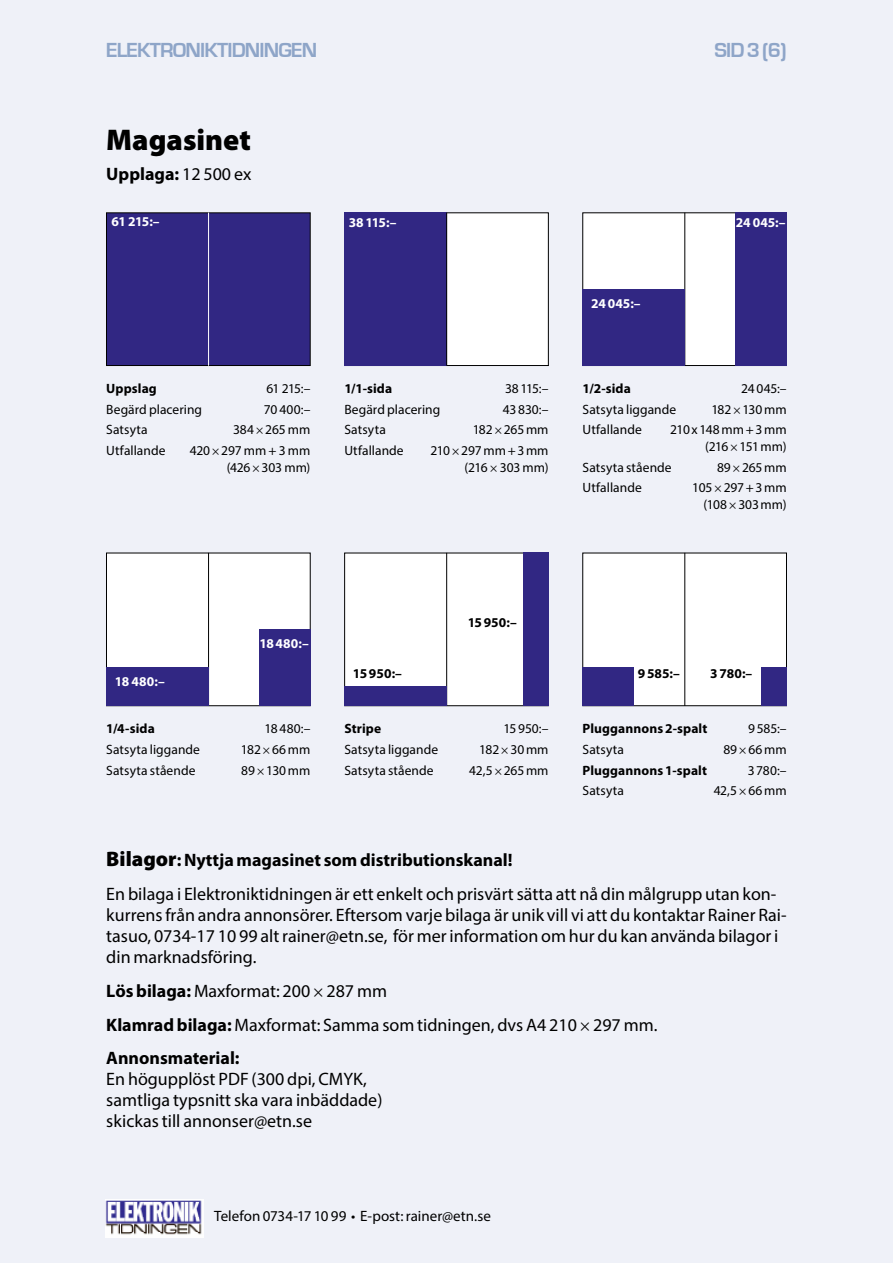
<style>
.page{position:relative;width:893px;height:1263px;background:#eff1f8}
.page>*{position:absolute;margin:0;border:0;box-sizing:border-box;transform-origin:0 0}
.t1{font:900 30px "Myriad Pro";color:#000}
.t2{font:700 21px "Eurostile";letter-spacing:-.04em;color:#8ea5c8}
.t3{font:18px/21px "Myriad Pro";color:#000}
.t4{font:700 18px "Myriad Pro";color:#000}
.t5{font:15px "Myriad Pro";color:#000}
.t6{font:13.5px/16.5px "Myriad Pro";letter-spacing:.005em;color:#000;text-align:right}
.t7{font:700 13.5px "Myriad Pro";letter-spacing:.01em;color:#000}
.t8{font:700 13.5px "Myriad Pro";color:#fff}
.s1{font-weight:400}
.s2{font-family:"Minion Pro"}
.s3{font-weight:900;font-size:21px}
.s4{font-weight:700}
</style>
<div class="page">
<div style="left:106px;top:213px;width:204px;height:152px;background:#312783"></div>
<div style="left:106px;top:213px;width:204px;height:153px;border:1px solid #000"></div>
<div style="left:583px;top:213px;width:203px;height:152px;background:#fff"></div>
<div style="left:345px;top:213px;width:203px;height:152px;background:#fff"></div>
<div style="left:344px;top:213px;width:205px;height:153px;border:1px solid #000"></div>
<hr style="left:208px;top:213px;width:1px;height:153px;background:#fff">
<hr style="left:684px;top:213px;width:1px;height:153px;background:#000">
<div style="left:344px;top:213px;width:102px;height:153px;background:#312783"></div>
<div style="left:583px;top:289px;width:102px;height:77px;background:#312783"></div>
<div style="left:736px;top:213px;width:51px;height:153px;background:#312783"></div>
<hr style="left:446px;top:213px;width:1px;height:153px;background:#000">
<div style="left:106px;top:553px;width:204px;height:153px;background:#fff"></div>
<div style="left:106px;top:553px;width:204px;height:153px;border:1px solid #000"></div>
<div style="left:345px;top:553px;width:203px;height:153px;background:#fff"></div>
<div style="left:344px;top:553px;width:205px;height:153px;border:1px solid #000"></div>
<div style="left:583px;top:553px;width:203px;height:153px;background:#fff"></div>
<div style="left:583px;top:553px;width:204px;height:153px;border:1px solid #000"></div>
<hr style="left:208px;top:553px;width:1px;height:153px;background:#000">
<hr style="left:446px;top:553px;width:1px;height:153px;background:#000">
<hr style="left:684px;top:553px;width:1px;height:153px;background:#000">
<div style="left:106px;top:668px;width:102px;height:38px;background:#312783"></div>
<div style="left:344px;top:687px;width:102px;height:19px;background:#312783"></div>
<div style="left:583px;top:668px;width:51px;height:38px;background:#312783"></div>
<div style="left:259px;top:629px;width:51px;height:77px;background:#312783"></div>
<div style="left:523px;top:553px;width:26px;height:153px;background:#312783"></div>
<div style="left:761px;top:668px;width:26px;height:38px;background:#312783"></div>
<img style="left:105px;top:1199px;width:98px;height:38px">
<p class="t2" style="left:106px;top:38px;width:212px">ELEKTRONIKTIDNINGEN</p>
<p class="t2" style="left:714px;top:38px;width:74px">SID 3 (6)</p>
<h1 class="t1" style="left:106px;top:123px;width:146px">Magasinet</h1>
<p class="t4" style="left:106px;top:162px;width:147px">Upplaga: <span class="s1">12 500 ex</span></p>
<p class="t8" style="left:112px;top:213px;width:50px">61 215:–</p>
<p class="t8" style="left:349px;top:214px;width:49px">38115:–</p>
<p class="t7" style="left:106px;top:379px;width:52px">Uppslag</p>
<p class="t6" style="left:266px;top:380px;width:46px">61 215:–</p>
<p class="t6" style="left:106px;top:401px;width:97px">Begärd placering</p>
<p class="t6" style="left:264px;top:401px;width:48px">70 400:–</p>
<p class="t6" style="left:106px;top:421px;width:43px">Satsyta</p>
<p class="t6" style="left:233px;top:421px;width:79px">384<span class="s2">×</span>265 mm</p>
<p class="t6" style="left:106px;top:442px;width:61px">Utfallande</p>
<p class="t6" style="left:190px;top:442px;width:122px">420<span class="s2">×</span>297 mm + 3 mm (426<span class="s2">×</span>303 mm)</p>
<p class="t7" style="left:344px;top:379px;width:49px">1/1-sida</p>
<p class="t6" style="left:505px;top:380px;width:45px">38115:–</p>
<p class="t6" style="left:344px;top:401px;width:97px">Begärd placering</p>
<p class="t6" style="left:503px;top:401px;width:47px">43830:–</p>
<p class="t6" style="left:344px;top:421px;width:43px">Satsyta</p>
<p class="t6" style="left:473px;top:421px;width:77px">182<span class="s2">×</span>265mm</p>
<p class="t6" style="left:344px;top:442px;width:61px">Utfallande</p>
<p class="t6" style="left:430px;top:442px;width:120px">210<span class="s2">×</span>297mm+3mm (216 <span class="s2">×</span> 303 mm)</p>
<p class="t8" style="left:591px;top:294px;width:51px">24045:–</p>
<p class="t8" style="left:736px;top:214px;width:52px">24 045:–</p>
<p class="t7" style="left:583px;top:379px;width:50px">1/2-sida</p>
<p class="t6" style="left:741px;top:380px;width:47px">24045:–</p>
<p class="t6" style="left:583px;top:401px;width:95px">Satsyta liggande</p>
<p class="t6" style="left:711px;top:401px;width:77px">182<span class="s2">×</span>130mm</p>
<p class="t6" style="left:583px;top:421px;width:61px">Utfallande</p>
<p class="t6" style="left:670px;top:421px;width:118px">210x148mm+3mm (216<span class="s2">×</span>151mm)</p>
<p class="t6" style="left:583px;top:459px;width:91px">Satsyta stående</p>
<p class="t6" style="left:717px;top:459px;width:71px">89<span class="s2">×</span>265mm</p>
<p class="t6" style="left:583px;top:479px;width:61px">Utfallande</p>
<p class="t6" style="left:692px;top:479px;width:96px">105<span class="s2">×</span>297+3mm (108<span class="s2">×</span>303mm)</p>
<p class="t8" style="left:259px;top:635px;width:51px">18480:–</p>
<p class="t7" style="left:468px;top:613px;width:51px">15950:–</p>
<p class="t8" style="left:115px;top:673px;width:51px">18 480:–</p>
<p class="t7" style="left:106px;top:720px;width:50px">1/4-sida</p>
<p class="t6" style="left:265px;top:720px;width:47px">18480:–</p>
<p class="t6" style="left:106px;top:741px;width:95px">Satsyta liggande</p>
<p class="t6" style="left:241px;top:741px;width:71px">182<span class="s2">×</span>66mm</p>
<p class="t6" style="left:106px;top:761px;width:91px">Satsyta stående</p>
<p class="t6" style="left:241px;top:761px;width:71px">89<span class="s2">×</span>130mm</p>
<p class="t7" style="left:353px;top:664px;width:51px">15950:–</p>
<p class="t7" style="left:638px;top:664px;width:43px">9585:–</p>
<p class="t7" style="left:710px;top:664px;width:44px">3780:–</p>
<p class="t7" style="left:344px;top:720px;width:38px">Stripe</p>
<p class="t6" style="left:504px;top:720px;width:47px">15950:–</p>
<p class="t6" style="left:344px;top:741px;width:95px">Satsyta liggande</p>
<p class="t6" style="left:479px;top:741px;width:71px">182<span class="s2">×</span>30mm</p>
<p class="t6" style="left:344px;top:761px;width:91px">Satsyta stående</p>
<p class="t6" style="left:469px;top:761px;width:81px">42,5<span class="s2">×</span>265mm</p>
<p class="t7" style="left:583px;top:720px;width:126px">Pluggannons 2-spalt</p>
<p class="t6" style="left:748px;top:720px;width:40px">9585:–</p>
<p class="t6" style="left:583px;top:741px;width:43px">Satsyta</p>
<p class="t6" style="left:723px;top:741px;width:65px">89<span class="s2">×</span>66mm</p>
<p class="t7" style="left:583px;top:761px;width:126px">Pluggannons 1-spalt</p>
<p class="t6" style="left:748px;top:761px;width:41px">3780:–</p>
<p class="t6" style="left:583px;top:782px;width:43px">Satsyta</p>
<p class="t6" style="left:714px;top:782px;width:74px">42,5<span class="s2">×</span>66mm</p>
<p class="t3" style="left:106px;top:843px;width:672px;line-height:33.8px"><span class="s3">Bilagor</span><span class="s4">: Nyttja magasinet som distributionskanal!<br></span>En bilaga i Elektroniktidningen är ett enkelt och prisvärt sätta att nå din målgrupp utan kon-</p>
<p class="t3" style="left:106px;top:904px;width:682px">kurrens från andra annonsörer. Eftersom varje bilaga är unik vill vi att du kontaktar Rainer Rai&shy;tasuo, 0734-17 10 99 alt rainer@etn.se, för mer information om hur du kan använda bilagor i din marknadsföring.</p>
<p class="t3" style="left:106px;top:973px;width:553px;line-height:33.8px"><span class="s4">Lös bilaga:</span> Maxformat: 200 <span class="s2">×</span> 287 mm<br><span class="s4">Klamrad bilaga:</span> Maxformat: Samma som tidningen, dvs A4 210 <span class="s2">×</span> 297 mm.<br><span class="s4">Annonsmaterial:</span></p>
<p class="t3" style="left:106px;top:1068px;width:278px">En högupplöst PDF (300 dpi, CMYK, samtliga typsnitt ska vara inbäddade) skickas till annonser@etn.se</p>
<p class="t5" style="left:214px;top:1207px;width:278px">Telefon 0734-17 10 99 • E-post: rainer@etn.se</p>
</div>
